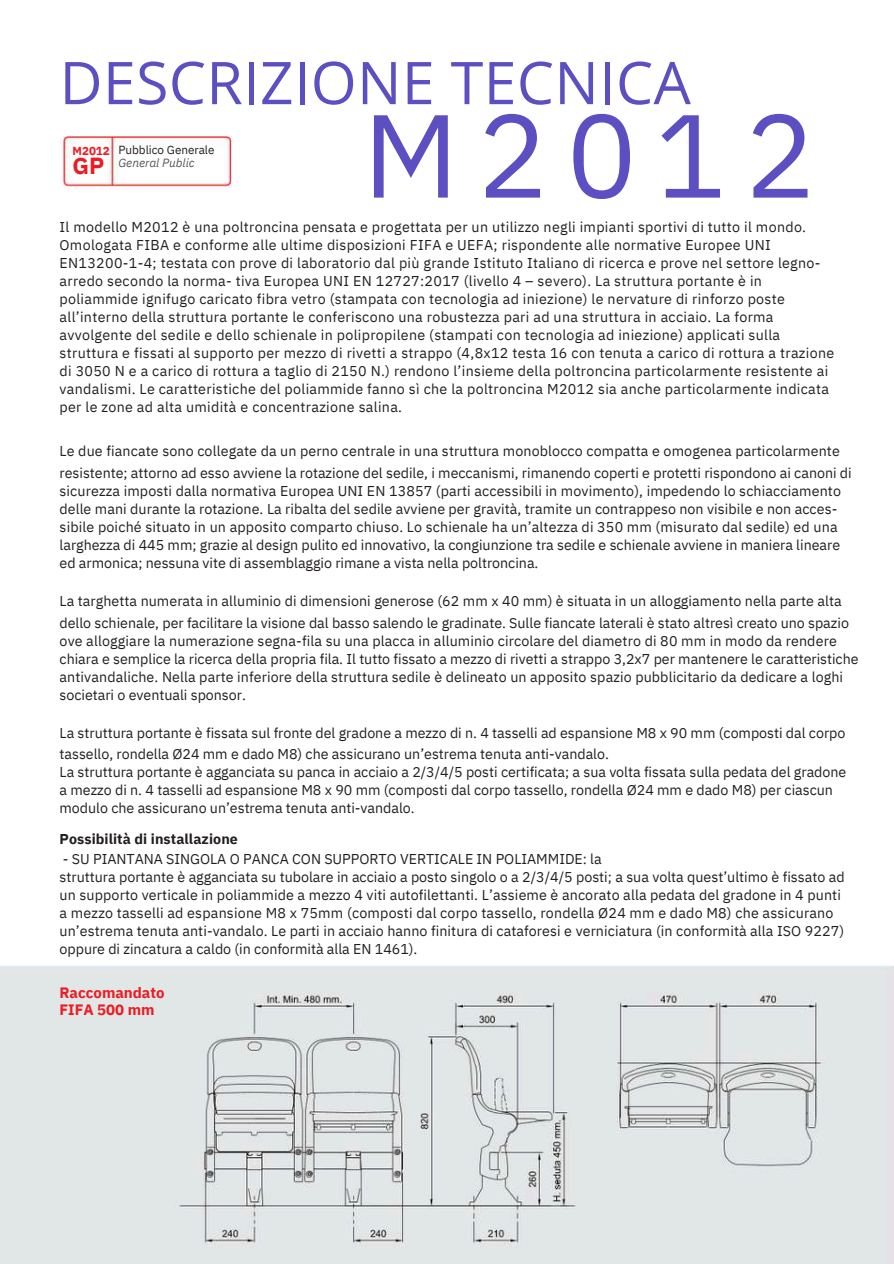
<style>
.page{position:relative;width:894px;height:1264px;background:#fff}
.page>*{position:absolute;margin:0;border:0;box-sizing:border-box;transform-origin:0 0}
.t1{font:117.9px "IBM Plex Sans";letter-spacing:.155em;color:#5c4fc1}
.t2{font:58.95px "Open Sans";letter-spacing:.005em;color:#5c4fc1}
.t3{font:700 23.25px "IBM Plex Sans";color:#ed1c24}
.t4{font:700 15px/16.8px "IBM Plex Sans";color:#ed1c24}
.t5{font:14.25px/18px "IBM Plex Sans";letter-spacing:.01em;color:#231f20}
.t6{font:700 14.25px "IBM Plex Sans";letter-spacing:.005em;color:#231f20}
.t7{font:italic 11.85px "IBM Plex Sans";color:#58585a}
.t8{font:11.7px "IBM Plex Sans";letter-spacing:-.005em;color:#231f20}
.t9{font:700 11.55px "IBM Plex Sans";color:#ed1c24}
</style>
<div class="page">
<img style="left:0;top:136px;width:893px;height:1127px">
<h2 class="t2" style="left:60px;top:41px;width:632px">DESCRIZIONE TECNICA</h2>
<p class="t9" style="left:73px;top:143px;width:39px">M2012</p>
<h3 class="t3" style="left:73px;top:150px;width:33px">GP</h3>
<p class="t8" style="left:118px;top:142px;width:98px">Pubblico Generale</p>
<p class="t7" style="left:118px;top:155px;width:78px">General Public</p>
<h1 class="t1" style="left:363px;top:77px;width:454px">M2012</h1>
<p class="t5" style="left:60px;top:217px;width:776px">Il modello M2012 è una poltroncina pensata e progettata per un utilizzo negli impianti sportivi di tutto il mondo.<br>Omologata FIBA e conforme alle ultime disposizioni FIFA e UEFA; rispondente alle normative Europee UNI EN13200-1-4; testata con prove di laboratorio dal più grande Istituto Italiano di ricerca e prove nel settore legno&shy;arredo secondo la norma- tiva Europea UNI EN 12727:2017 (livello 4 – severo). La struttura portante è in poliammide ignifugo caricato fibra vetro (stampata con tecnologia ad iniezione) le nervature di rinforzo poste all’interno della struttura portante le conferiscono una robustezza pari ad una struttura in acciaio. La forma avvolgente del sedile e dello schienale in polipropilene (stampati con tecnologia ad iniezione) applicati sulla struttura e fissati al supporto per mezzo di rivetti a strappo (4,8x12 testa 16 con tenuta a carico di rottura a trazione di 3050 N e a carico di rottura a taglio di 2150 N.) rendono l’insieme della poltroncina particolarmente resistente ai vandalismi. Le caratteristiche del poliammide fanno sì che la poltroncina M2012 sia anche particolarmente indicata per le zone ad alta umidità e concentrazione salina.</p>
<p class="t5" style="left:60px;top:440px;width:793px;line-height:21.3px">Le due fiancate sono collegate da un perno centrale in una struttura monoblocco compatta e omogenea particolarmente resistente; attorno ad esso avviene la rotazione del sedile, i meccanismi, rimanendo coperti e protetti rispondono ai canoni di</p>
<p class="t5" style="left:60px;top:481px;width:782px">sicurezza imposti dalla normativa Europea UNI EN 13857 (parti accessibili in movimento), impedendo lo schiacciamento delle mani durante la rotazione. La ribalta del sedile avviene per gravità, tramite un contrappeso non visibile e non acces&shy;sibile poiché situato in un apposito comparto chiuso. Lo schienale ha un’altezza di 350 mm (misurato dal sedile) ed una larghezza di 445 mm; grazie al design pulito ed innovativo, la congiunzione tra sedile e schienale avviene in maniera lineare ed armonica; nessuna vite di assemblaggio rimane a vista nella poltroncina.</p>
<p class="t5" style="left:60px;top:590px;width:790px;line-height:21.3px">La targhetta numerata in alluminio di dimensioni generose (62 mm x 40 mm) è situata in un alloggiamento nella parte alta dello schienale, per facilitare la visione dal basso salendo le gradinate. Sulle fiancate laterali è stato altresì creato uno spazio</p>
<p class="t5" style="left:60px;top:631px;width:800px">ove alloggiare la numerazione segna-fila su una placca in alluminio circolare del diametro di 80 mm in modo da rendere chiara e semplice la ricerca della propria fila. Il tutto fissato a mezzo di rivetti a strappo 3,2x7 per mantenere le caratteristiche antivandaliche. Nella parte inferiore della struttura sedile è delineato un apposito spazio pubblicitario da dedicare a loghi societari o eventuali sponsor.</p>
<p class="t5" style="left:60px;top:721px;width:787px;line-height:21.3px">La struttura portante è fissata sul fronte del gradone a mezzo di n. 4 tasselli ad espansione M8 x 90 mm (composti dal corpo tassello, rondella Ø24 mm e dado M8) che assicurano un’estrema tenuta anti-vandalo.</p>
<p class="t5" style="left:60px;top:762px;width:788px">La struttura portante è agganciata su panca in acciaio a 2/3/4/5 posti certificata; a sua volta fissata sulla pedata del gradone a mezzo di n. 4 tasselli ad espansione M8 x 90 mm (composti dal corpo tassello, rondella Ø24 mm e dado M8) per ciascun modulo che assicurano un’estrema tenuta anti-vandalo.</p>
<p class="t6" style="left:60px;top:829px;width:180px">Possibilità di installazione</p>
<p class="t5" style="left:60px;top:849px;width:786px">- SU PIANTANA SINGOLA O PANCA CON SUPPORTO VERTICALE IN POLIAMMIDE: la<br>struttura portante è agganciata su tubolare in acciaio a posto singolo o a 2/3/4/5 posti; a sua volta quest’ultimo è fissato ad un supporto verticale in poliammide a mezzo 4 viti autofilettanti. L’assieme è ancorato alla pedata del gradone in 4 punti a mezzo tasselli ad espansione M8 x 75mm (composti dal corpo tassello, rondella Ø24 mm e dado M8) che assicurano un’estrema tenuta anti-vandalo. Le parti in acciaio hanno finitura di cataforesi e verniciatura (in conformità alla ISO 9227) oppure di zincatura a caldo (in conformità alla EN 1461).</p>
<p class="t4" style="left:60px;top:984px;width:106px">Raccomandato<br>FIFA 500 mm</p>
</div>
